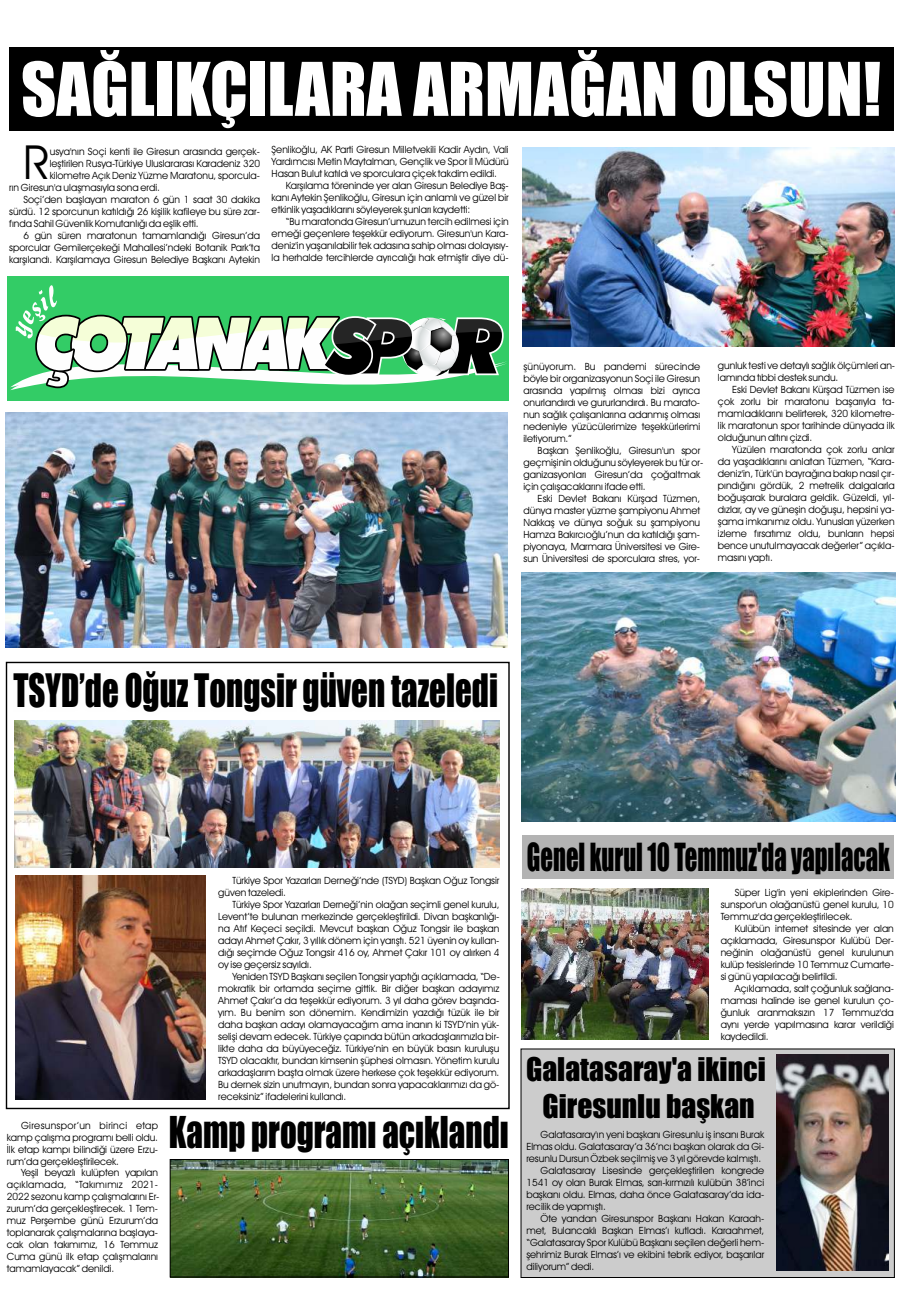
<style>
.page{position:relative;width:908px;height:1304px;background:#fff}
.page>*{position:absolute;margin:0;border:0;box-sizing:border-box;transform-origin:0 0}
.t1{font:68.3px "Impact";color:#fff}
.t2{font:47.3px "Avant Garde IT Cby BT";color:#000}
.t3{font:42.6px "Impact";color:#000;scale:.77 1}
.t4{font:40.5px "Impact";color:#000;scale:.81 1}
.t5{font:35.8px "Impact";color:#000;scale:.69 1}
.t6{font:30.2px/36.8px "Impact";color:#000;text-align:center}
.t7{font:10px/12px "Avant Garde IT Cby BT";color:#000;text-align:justify}
</style>
<div class="page">
<div style="left:7px;top:276px;width:501px;height:125px;background:#3c6"></div>
<svg style="left:10px;top:285px;width:497px;height:106px"></svg>
<img style="left:521px;top:573px;width:373px;height:249px">
<div style="left:9px;top:47px;width:883px;height:83px;background:#000"></div>
<div style="left:522px;top:835px;width:371px;height:44px;background:#b3b3b3"></div>
<img style="left:5px;top:412px;width:502px;height:235px">
<img style="left:522px;top:148px;width:372px;height:199px">
<img style="left:14px;top:720px;width:485px;height:148px">
<img style="left:15px;top:876px;width:190px;height:224px">
<img style="left:172px;top:1161px;width:334px;height:114px">
<div style="left:170px;top:1159px;width:338px;height:118px;border:1px solid #000"></div>
<div style="left:520px;top:1048px;width:374px;height:230px;background:#ccc"></div>
<img style="left:521px;top:889px;width:186px;height:150px">
<img style="left:775px;top:1054px;width:112px;height:216px">
<h1 class="t1" style="left:21px;top:62px;width:861px">SAĞLIKÇILARA ARMAĞAN OLSUN!</h1>
<h2 class="t2" style="left:23px;top:143px;width:28px">R</h2>
<p class="t7" style="left:50px;top:146px;width:212px">usya'nın Soçi kenti ile Giresun arasında gerçek-</p>
<p class="t7" style="left:50px;top:158px;width:212px">leştirilen Rusya-Türkiye Uluslararası Karadeniz 320</p>
<p class="t7" style="left:50px;top:170px;width:212px">kilometre Açık Deniz Yüzme Maratonu, sporcula-</p>
<p class="t7" style="left:9px;top:182px;width:152px">rın Giresun'a ulaşmasıyla sona erdi.</p>
<p class="t7" style="left:23px;top:194px;width:238px">Soçi’den başlayan maraton 6 gün 1 saat 30 dakika</p>
<p class="t7" style="left:9px;top:206px;width:252px">sürdü. 12 sporcunun katıldığı 26 kişilik kafileye bu süre zar-</p>
<p class="t7" style="left:9px;top:218px;width:191px">fında Sahil Güvenlik Komutanlığı da eşlik etti.</p>
<p class="t7" style="left:23px;top:230px;width:238px">6 gün süren maratonun tamamlandığı Giresun’da</p>
<p class="t7" style="left:9px;top:242px;width:252px">sporcular Gemilerçekeği Mahallesi’ndeki Botanik Park’ta</p>
<p class="t7" style="left:9px;top:254px;width:252px">karşılandı. Karşılamaya Giresun Belediye Başkanı Aytekin</p>
<p class="t7" style="left:271px;top:144px;width:238px">Şenlikoğlu, AK Parti Giresun Milletvekili Kadir Aydın, Vali Yardımcısı Metin Maytalman, Gençlik ve Spor İl Müdürü Hasan Bulut katıldı ve sporculara çiçek takdim edildi.</p>
<p class="t7" style="left:271px;top:180px;width:238px;text-indent:14px">Karşılama töreninde yer alan Giresun Belediye Baş&shy;kanı Aytekin Şenlikoğlu, Giresun için anlamlı ve güzel bir etkinlik yaşadıklarını söyleyerek şunları kaydetti:</p>
<p class="t7" style="left:271px;top:216px;width:238px;text-indent:14px">“Bu maratonda Giresun’umuzun tercih edilmesi için emeği geçenlere teşekkür ediyorum. Giresun'un Kara&shy;deniz'in yaşanılabilir tek adasına sahip olması dolayısıy&shy;la herhalde tercihlerde ayrıcalığı hak etmiştir diye dü-</p>
<p class="t7" style="left:523px;top:361px;width:178px">şünüyorum. Bu pandemi sürecinde böyle bir organizasyonun Soçi ile Giresun arasında yapılmış olması bizi ayrıca onurlandırdı ve gururlandırdı. Bu marato&shy;nun sağlık çalışanlarına adanmış olması nedeniyle yüzücülerimize teşekkürlerimi iletiyorum.”</p>
<p class="t7" style="left:523px;top:445px;width:181px;text-align:left;text-indent:14px">Başkan Şenlikoğlu, Giresun'un spor geçmişinin olduğunu söyleyerek bu tür or&shy;ganizasyonları Giresun’da çoğaltmak için çalışacaklarını ifade etti.</p>
<p class="t7" style="left:523px;top:493px;width:178px;text-indent:14px">Eski Devlet Bakanı Kürşad Tüzmen, dünya master yüzme şampiyonu Ahmet Nakkaş ve dünya soğuk su şampiyonu Hamza Bakırcıoğlu’nun da katıldığı şam&shy;piyonaya, Marmara Üniversitesi ve Gire&shy;sun Üniversitesi de sporculara stres, yor-</p>
<p class="t7" style="left:717px;top:361px;width:179px">gunluk testi ve detaylı sağlık ölçümleri an&shy;lamında tıbbi destek sundu.</p>
<p class="t7" style="left:717px;top:385px;width:178px;text-indent:14px">Eski Devlet Bakanı Kürşad Tüzmen ise çok zorlu bir maratonu başarıyla ta&shy;mamladıklarını belirterek, 320 kilometre&shy;lik maratonun spor tarihinde dünyada ilk olduğunun altını çizdi.</p>
<p class="t7" style="left:717px;top:445px;width:178px;text-indent:14px">Yüzülen maratonda çok zorlu anlar da yaşadıklarını anlatan Tüzmen, “Kara&shy;deniz'in, Türk'ün bayrağına bakıp nasıl çır&shy;pındığını gördük, 2 metrelik dalgalarla boğuşarak buralara geldik. Güzeldi, yıl&shy;dızlar, ay ve güneşin doğuşu, hepsini ya&shy;şama imkanımız oldu. Yunusları yüzerken izleme fırsatımız oldu, bunların hepsi bence unutulmayacak değerler” açıkla&shy;masını yaptı.</p>
<h3 class="t3" style="left:13px;top:674px;width:630px">TSYD’de Oğuz Tongsir güven tazeledi</h3>
<p class="t7" style="left:7px;top:1120px;width:153px;text-indent:14px">Giresunspor’un birinci etap kamp çalışma programı belli oldu.<br>İlk etap kampı bilindiği üzere Erzu&shy;rum’da gerçekleştirilecek.</p>
<p class="t7" style="left:7px;top:1168px;width:154px;text-align:left;text-indent:14px">Yeşil beyazlı kulüpten yapılan açıklamada, “Takımımız 2021-<br>2022 sezonu kamp çalışmalarını Er&shy;zurum’da gerçekleştirecek. 1 Tem&shy;muz Perşembe günü Erzurum’da toplanarak çalışmalarına başlaya&shy;cak olan takımımız, 16 Temmuz<br>Cuma günü ilk etap çalışmalarını tamamlayacak” denildi.</p>
<p class="t7" style="left:218px;top:875px;width:282px;text-indent:14px">Türkiye Spor Yazarları Derneği’nde (TSYD) Başkan Oğuz Tongsir güven tazeledi.</p>
<p class="t7" style="left:218px;top:899px;width:282px;text-indent:14px">Türkiye Spor Yazarları Derneği’nin olağan seçimli genel kurulu, Levent’te bulunan merkezinde gerçekleştirildi. Divan başkanlığı&shy;na Atıf Keçeci seçildi. Mevcut başkan Oğuz Tongsir ile başkan adayı Ahmet Çakır, 3 yıllık dönem için yarıştı. 521 üyenin oy kullan&shy;dığı seçimde Oğuz Tongsir 416 oy, Ahmet Çakır 101 oy alırken 4 oy ise geçersiz sayıldı.</p>
<p class="t7" style="left:218px;top:971px;width:283px;text-indent:14px">Yeniden TSYD Başkanı seçilen Tongsir yaptığı açıklamada, “De&shy;mokratik bir ortamda seçime gittik. Bir diğer başkan adayımız Ahmet Çakır’a da teşekkür ediyorum. 3 yıl daha görev başında&shy;yım. Bu benim son dönemim. Kendimizin yazdığı tüzük ile bir daha başkan adayı olamayacağım ama inanın ki TSYD’nin yük&shy;selişi devam edecek. Türkiye çapında bütün arkadaşlarımızla bir&shy;likte daha da büyüyeceğiz. Türkiye’nin en büyük basın kuruluşu TSYD olacaktır, bundan kimsenin şüphesi olmasın. Yönetim kurulu arkadaşlarım başta olmak üzere herkese çok teşekkür ediyorum.<br>Bu dernek sizin unutmayın, bundan sonra yapacaklarımızı da gö&shy;receksiniz” ifadelerini kullandı.</p>
<h3 class="t4" style="left:169px;top:1116px;width:421px">Kamp programı açıklandı</h3>
<h3 class="t5" style="left:526px;top:843px;width:527px">Genel kurul 10 Temmuz'da yapılacak</h3>
<p class="t7" style="left:720px;top:887px;width:175px;text-indent:14px">Süper Lig'in yeni ekiplerinden Gire&shy;sunspor'un olağanüstü genel kurulu, 10<br>Temmuz'da gerçekleştirilecek.</p>
<p class="t7" style="left:720px;top:923px;width:175px;text-indent:14px">Kulübün internet sitesinde yer alan açıklamada, Giresunspor Kulübü Der&shy;neğinin olağanüstü genel kurulunun kulüp tesislerinde 10 Temmuz Cumarte&shy;si günü yapılacağı belirtildi.</p>
<p class="t7" style="left:720px;top:983px;width:175px;text-indent:14px">Açıklamada, salt çoğunluk sağlana&shy;maması halinde ise genel kurulun ço&shy;ğunluk aranmaksızın 17 Temmuz'da aynı yerde yapılmasına karar verildiği kaydedildi.</p>
<h3 class="t6" style="left:526px;top:1053px;width:241px">Galatasaray'a ikinci<br>Giresunlu başkan</h3>
<p class="t7" style="left:540px;top:1129px;width:225px">Galatasaray'ın yeni başkanı Giresunlu iş insanı Burak</p>
<p class="t7" style="left:526px;top:1141px;width:239px">Elmas oldu. Galatasaray’a 36’ncı başkan olarak da Gi-</p>
<p class="t7" style="left:526px;top:1153px;width:236px">resunlu Dursun Özbek seçilmiş ve 3 yıl görevde kalmıştı.</p>
<p class="t7" style="left:540px;top:1165px;width:225px">Galatasaray Lisesinde gerçekleştirilen kongrede</p>
<p class="t7" style="left:526px;top:1177px;width:239px">1541 oy olan Burak Elmas, sarı-kırmızılı kulübün 38’inci</p>
<p class="t7" style="left:526px;top:1189px;width:239px">başkanı oldu. Elmas, daha önce Galatasaray’da ida-</p>
<p class="t7" style="left:526px;top:1201px;width:81px">recilik de yapmıştı.</p>
<p class="t7" style="left:540px;top:1213px;width:225px">Öte yandan Giresunspor Başkanı Hakan Karaah-</p>
<p class="t7" style="left:526px;top:1225px;width:239px">met, Bulancaklı Başkan Elmas’ı kutladı. Karaahmet,</p>
<p class="t7" style="left:526px;top:1237px;width:239px">“Galatasaray Spor Kulübü Başkanı seçilen değerli hem-</p>
<p class="t7" style="left:526px;top:1249px;width:239px">şehrimiz Burak Elmas’ı ve ekibini tebrik ediyor, başarılar</p>
<p class="t7" style="left:526px;top:1261px;width:69px">diliyorum” dedi.</p>
</div>
